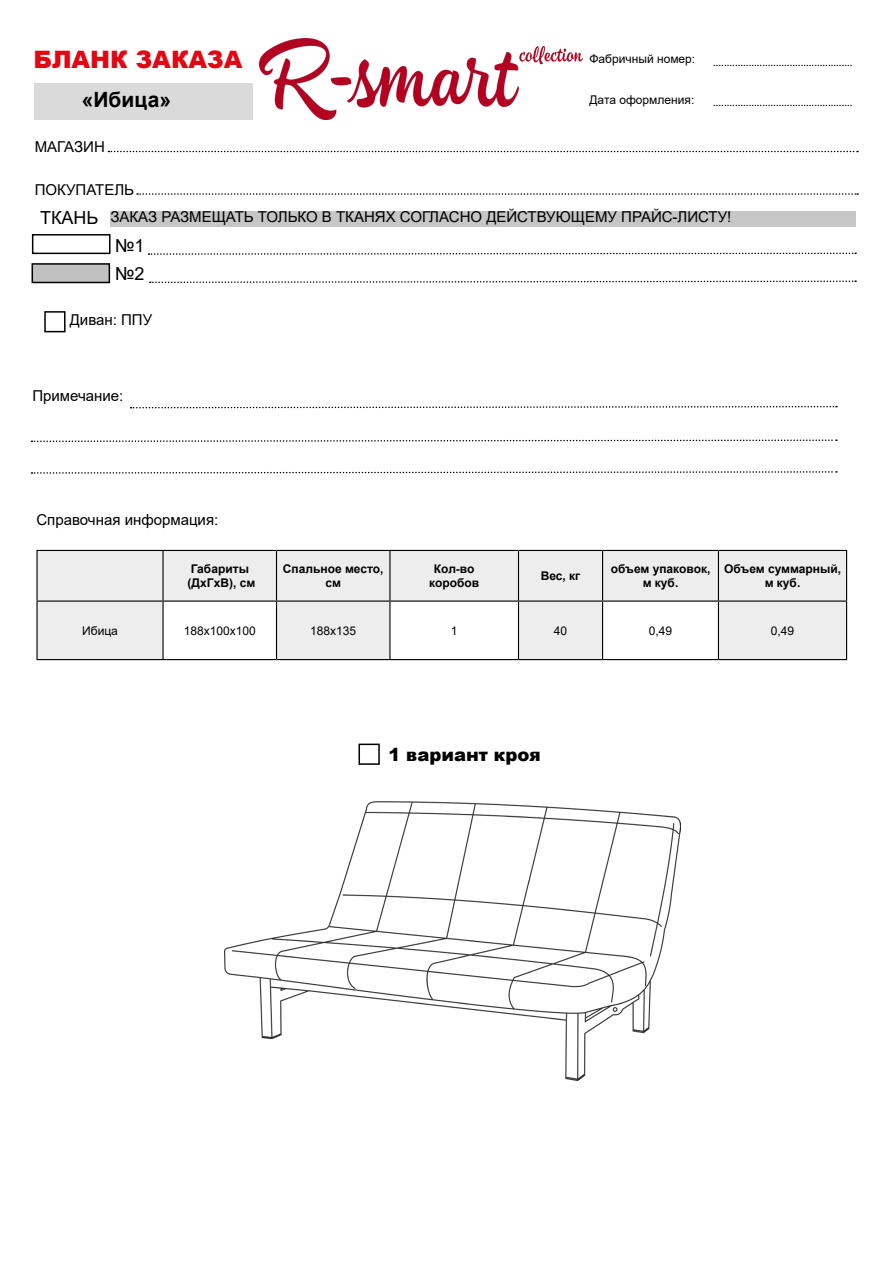
<style>
.page{position:relative;width:893px;height:1263px;background:#fff}
.page>*{position:absolute;margin:0;border:0;box-sizing:border-box;transform-origin:0 0}
.t1{font:900 24px "Arial";color:#e30613}
.t2{font:700 21px "Arial";color:#000}
.t3{font:900 18px "Arial";color:#000}
.t4{font:18px/28.3px "Arial";color:#000}
.t5{font:15px "Arial";color:#000}
.t6{font:12px "Minion Pro";color:#000}
.t7{font:700 12px/14.4px "Arial";color:#000;text-align:center}
.t8{font:12px "Arial";color:#000}
</style>
<div class="page">
<div style="left:358px;top:743px;width:22px;height:22px;border:2px solid #000"></div>
<div style="left:44px;top:311px;width:22px;height:21px;border:2px solid #000"></div>
<svg style="left:38px;top:551px;width:808px;height:108px;fill:#ededed"></svg>
<hr style="left:36px;top:551px;width:2px;height:49px;background:#000">
<hr style="left:36px;top:602px;width:2px;height:57px;background:#000">
<hr style="left:36px;top:550px;width:127px;height:1px;background:#000">
<hr style="left:163px;top:550px;width:114px;height:1px;background:#000">
<hr style="left:277px;top:550px;width:113px;height:1px;background:#000">
<hr style="left:390px;top:550px;width:128px;height:1px;background:#000">
<hr style="left:518px;top:550px;width:85px;height:1px;background:#000">
<hr style="left:603px;top:550px;width:115px;height:1px;background:#000">
<hr style="left:718px;top:550px;width:129px;height:1px;background:#000">
<hr style="left:162px;top:551px;width:2px;height:49px;background:#000">
<hr style="left:276px;top:551px;width:1px;height:49px;background:#000">
<hr style="left:389px;top:551px;width:1px;height:49px;background:#000">
<hr style="left:518px;top:551px;width:1px;height:49px;background:#000">
<hr style="left:602px;top:551px;width:1px;height:49px;background:#000">
<hr style="left:718px;top:551px;width:1px;height:49px;background:#000">
<hr style="left:846px;top:551px;width:1px;height:49px;background:#000">
<hr style="left:162px;top:602px;width:2px;height:57px;background:#000">
<hr style="left:276px;top:602px;width:1px;height:57px;background:#000">
<hr style="left:389px;top:602px;width:1px;height:57px;background:#000">
<hr style="left:518px;top:602px;width:1px;height:57px;background:#000">
<hr style="left:602px;top:602px;width:1px;height:57px;background:#000">
<hr style="left:718px;top:602px;width:1px;height:57px;background:#000">
<hr style="left:846px;top:602px;width:1px;height:57px;background:#000">
<hr style="left:36px;top:600px;width:127px;height:2px;background:#000">
<hr style="left:163px;top:600px;width:114px;height:2px;background:#000">
<hr style="left:277px;top:600px;width:113px;height:2px;background:#000">
<hr style="left:390px;top:600px;width:128px;height:2px;background:#000">
<hr style="left:518px;top:600px;width:85px;height:2px;background:#000">
<hr style="left:603px;top:600px;width:115px;height:2px;background:#000">
<hr style="left:718px;top:600px;width:129px;height:2px;background:#000">
<hr style="left:36px;top:659px;width:127px;height:1px;background:#000">
<hr style="left:163px;top:659px;width:114px;height:1px;background:#000">
<hr style="left:277px;top:659px;width:113px;height:1px;background:#000">
<hr style="left:390px;top:659px;width:128px;height:1px;background:#000">
<hr style="left:518px;top:659px;width:85px;height:1px;background:#000">
<hr style="left:603px;top:659px;width:115px;height:1px;background:#000">
<hr style="left:718px;top:659px;width:129px;height:1px;background:#000">
<img style="left:224px;top:801px;width:457px;height:279px">
<svg style="left:131px;top:405px;width:706px;height:4px"></svg>
<svg style="left:32px;top:439px;width:805px;height:3px"></svg>
<svg style="left:32px;top:471px;width:805px;height:3px"></svg>
<svg style="left:108px;top:151px;width:750px;height:1px"></svg>
<svg style="left:137px;top:193px;width:721px;height:2px"></svg>
<div style="left:32px;top:234px;width:79px;height:20px;border:2px solid #000"></div>
<svg style="left:148px;top:252px;width:708px;height:3px"></svg>
<svg style="left:150px;top:280px;width:706px;height:4px"></svg>
<div style="left:32px;top:264px;width:77px;height:18px;background:#c1c0c0"></div>
<div style="left:32px;top:263px;width:78px;height:20px;border:2px solid #000"></div>
<div style="left:34px;top:84px;width:219px;height:36px;background:#dadada"></div>
<img style="left:260px;top:38px;width:322px;height:82px">
<div style="left:111px;top:211px;width:745px;height:16px;background:#c6c6c6"></div>
<h1 class="t1" style="left:34px;top:42px;width:210px">БЛАНК ЗАКАЗА</h1>
<h2 class="t2" style="left:82px;top:85px;width:91px">«Ибица»</h2>
<p class="t5" style="left:35px;top:136px;width:72px">МАГАЗИН</p>
<p class="t5" style="left:35px;top:179px;width:101px">ПОКУПАТЕЛЬ</p>
<p class="t8" style="left:589px;top:50px;width:107px">Фабричный номер:</p>
<p class="t8" style="left:589px;top:92px;width:106px">Дата оформления:</p>
<p class="t6" style="left:713px;top:54px;width:141px">...................................................</p>
<p class="t6" style="left:713px;top:94px;width:141px">...................................................</p>
<p class="t4" style="left:40px;top:204px;width:60px">ТКАНЬ</p>
<p class="t5" style="left:111px;top:207px;width:622px">ЗАКАЗ РАЗМЕЩАТЬ ТОЛЬКО В ТКАНЯХ СОГЛАСНО ДЕЙСТВУЮЩЕМУ ПРАЙС-ЛИСТУ!</p>
<p class="t4" style="left:115px;top:231px;width:31px">№1 №2</p>
<p class="t5" style="left:70px;top:310px;width:84px">Диван: ППУ</p>
<p class="t5" style="left:32px;top:386px;width:92px">Примечание:</p>
<p class="t5" style="left:36px;top:509px;width:183px">Справочная информация:</p>
<p class="t7" style="left:188px;top:562px;width:69px;text-align:left">Габариты (ДхГхВ), см</p>
<p class="t7" style="left:283px;top:562px;width:102px">Спальное место, см</p>
<p class="t7" style="left:429px;top:562px;width:51px">Кол-во коробов</p>
<p class="t7" style="left:541px;top:569px;width:41px">Вес, кг</p>
<p class="t7" style="left:611px;top:562px;width:101px">объем упаковок, м куб.</p>
<p class="t7" style="left:724px;top:562px;width:119px">Объем суммарный, м куб.</p>
<p class="t8" style="left:82px;top:622px;width:37px">Ибица</p>
<p class="t8" style="left:184px;top:622px;width:74px">188х100х100</p>
<p class="t8" style="left:310px;top:622px;width:48px">188х135</p>
<p class="t8" style="left:451px;top:622px;width:8px">1</p>
<p class="t8" style="left:554px;top:622px;width:15px">40</p>
<p class="t8" style="left:649px;top:622px;width:25px">0,49</p>
<p class="t8" style="left:771px;top:622px;width:25px">0,49</p>
<p class="t3" style="left:388px;top:741px;width:154px">1 вариант кроя</p>
</div>
